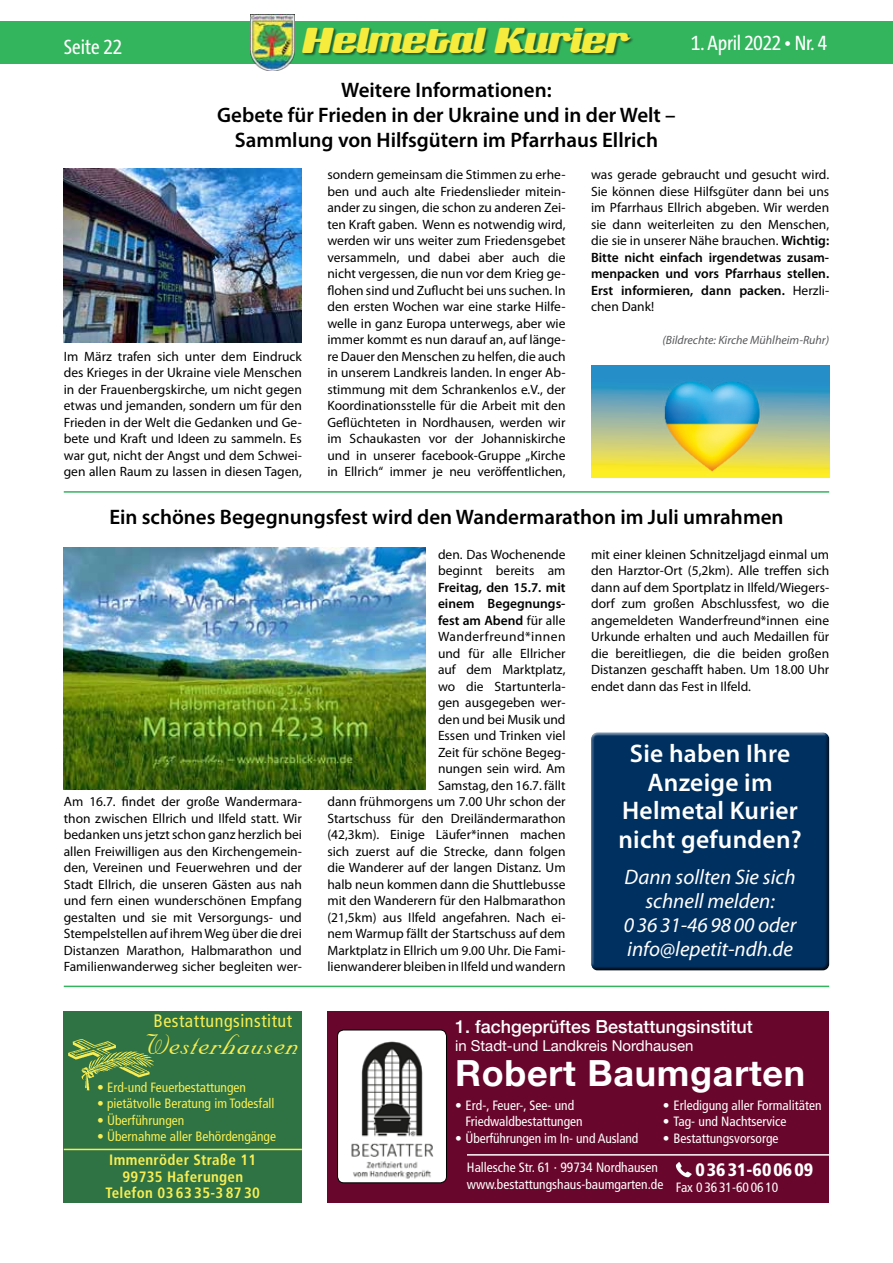
<style>
.page{position:relative;width:893px;height:1263px;background:#fff}
.page>*{position:absolute;margin:0;border:0;box-sizing:border-box;transform-origin:0 0}
.t1{font:condensed 42px "Sneakers Script";color:#f6ec3d}
.t2{font:700 36px "Helvetica Neue";letter-spacing:.02em;color:#fff}
.t3{font:33px "Nuptial Script";letter-spacing:.02em;color:#f8ee53}
.t4{font:600 25.5px/28.5px "Myriad Pro";letter-spacing:.01em;color:#fff;text-align:center}
.t5{font:600 21px/25.2px "Myriad Pro";color:#000;text-align:center}
.t6{font:italic 21px/24px "Myriad Pro";color:#fff;text-align:center}
.t7{font:21px "The Sans Cd TF5";letter-spacing:-.01em;color:#fff}
.t8{font:500 18px "Helvetica Neue";color:#fff}
.t9{font:condensed 18px "Frutiger";letter-spacing:.03em;color:#f8ee53}
.t10{font:900 condensed 18px "Frutiger";color:#fff}
.t11{font:700 condensed 15px/16.5px "Frutiger";letter-spacing:.02em;color:#f8ee53;text-align:center}
.t12{font:15px "Helvetica Neue";color:#fff}
.t13{font:13.5px/16.5px "Myriad Pro";color:#000;text-align:justify}
.t14{font:condensed 13.5px/16.2px "Frutiger";color:#fff}
.t15{font:condensed 13.5px "Frutiger";color:#f8ee53}
.t16{font:italic 12px "Myriad Pro";color:#58595b}
.s1{font-weight:600}
</style>
<div class="page">
<div style="left:0;top:21px;width:893px;height:43px;background:#33b55d"></div>
<div style="left:303px;top:27px;width:331px;height:30px;background:#000;opacity:.5"></div>
<img style="left:251px;top:15px;width:43px;height:55px">
<hr style="left:64px;top:986px;width:765px;height:1px;background:#33b55d">
<hr style="left:64px;top:491px;width:765px;height:2px;background:#33b55d">
<div style="left:64px;top:1011px;width:238px;height:191px;background:#2f7244"></div>
<img style="left:68px;top:1039px;width:86px;height:52px">
<hr style="left:64px;top:1149px;width:238px;height:1px;background:#f8ee53">
<div style="left:327px;top:1011px;width:502px;height:191px;background:#69062b"></div>
<img style="left:339px;top:1031px;width:107px;height:152px">
<div style="left:337px;top:1029px;width:110px;height:154px;border:1px solid #000;border-radius:6px"></div>
<svg style="left:676px;top:1162px;width:16px;height:15px"></svg>
<hr style="left:467px;top:1154px;width:362px;height:1px;background:#fff">
<div style="left:590px;top:733px;width:241px;height:239px;background:#00305f"></div>
<img style="left:64px;top:168px;width:238px;height:175px">
<img style="left:591px;top:366px;width:238px;height:111px">
<img style="left:64px;top:547px;width:361px;height:242px">
<h3 class="t7" style="left:64px;top:37px;width:38px">Seite</h3>
<h1 class="t1" style="left:302px;top:15px;width:326px">Helmetal Kurier</h1>
<h3 class="t7" style="left:691px;top:32px;width:137px">1. April 2022 • Nr. 4</h3>
<h3 class="t5" style="left:217px;top:76px;width:460px">Weitere Informationen:<br>Gebete für Frieden in der Ukraine und in der Welt –<br>Sammlung von Hilfsgütern im Pfarrhaus Ellrich</h3>
<p class="t13" style="left:64px;top:348px;width:240px">Im März trafen sich unter dem Eindruck des Krieges in der Ukraine viele Menschen in der Frauenbergskirche, um nicht gegen etwas und jemanden, sondern um für den Frieden in der Welt die Gedanken und Ge&shy;bete und Kraft und Ideen zu sammeln. Es war gut, nicht der Angst und dem Schwei&shy;gen allen Raum zu lassen in diesen Tagen,</p>
<p class="t13" style="left:327px;top:166px;width:240px">sondern gemeinsam die Stimmen zu erhe&shy;ben und auch alte Friedenslieder mitein&shy;ander zu singen, die schon zu anderen Zei&shy;ten Kraft gaben. Wenn es notwendig wird, werden wir uns weiter zum Friedensgebet versammeln, und dabei aber auch die nicht vergessen, die nun vor dem Krieg ge&shy;flohen sind und Zuflucht bei uns suchen. In den ersten Wochen war eine starke Hilfe&shy;welle in ganz Europa unterwegs, aber wie immer kommt es nun darauf an, auf länge&shy;re Dauer den Menschen zu helfen, die auch in unserem Landkreis landen. In enger Ab&shy;stimmung mit dem Schrankenlos e.V., der Koordinationsstelle für die Arbeit mit den Geflüchteten in Nordhausen, werden wir im Schaukasten vor der Johanniskirche und in unserer facebook-Gruppe „Kirche in Ellrich“ immer je neu veröffentlichen,</p>
<p class="t13" style="left:591px;top:166px;width:240px">was gerade gebraucht und gesucht wird.<br>Sie können diese Hilfsgüter dann bei uns im Pfarrhaus Ellrich abgeben. Wir werden sie dann weiterleiten zu den Menschen, die sie in unserer Nähe brauchen. <span class="s1">Wichtig:<br>Bitte nicht einfach irgendetwas zusam&shy;menpacken und vors Pfarrhaus stellen.<br>Erst informieren, dann packen.</span> Herzli&shy;chen Dank!</p>
<p class="t16" style="left:662px;top:333px;width:168px">(Bildrechte: Kirche Mühlheim-Ruhr)</p>
<h3 class="t5" style="left:109px;top:504px;width:676px">Ein schönes Begegnungsfest wird den Wandermarathon im Juli umrahmen</h3>
<p class="t13" style="left:64px;top:793px;width:240px">Am 16.7. findet der große Wandermara&shy;thon zwischen Ellrich und Ilfeld statt. Wir bedanken uns jetzt schon ganz herzlich bei allen Freiwilligen aus den Kirchengemein&shy;den, Vereinen und Feuerwehren und der Stadt Ellrich, die unseren Gästen aus nah und fern einen wunderschönen Empfang gestalten und sie mit Versorgungs- und Stempelstellen auf ihrem Weg über die drei Distanzen Marathon, Halbmarathon und Familienwanderweg sicher begleiten wer-</p>
<h3 class="t9" style="left:153px;top:1010px;width:140px">Bestattungsinstitut</h3>
<h3 class="t3" style="left:147px;top:1026px;width:154px">Westerhausen</h3>
<p class="t15" style="left:97px;top:1079px;width:150px">• Erd-und Feuerbestattungen</p>
<p class="t15" style="left:97px;top:1096px;width:179px">• pietätvolle Beratung im Todesfall</p>
<p class="t15" style="left:97px;top:1112px;width:89px">• Überführungen</p>
<p class="t15" style="left:97px;top:1129px;width:180px">• Übernahme aller Behördengänge</p>
<p class="t11" style="left:106px;top:1152px;width:156px">Immenröder Straße 11<br>99735 Haferungen<br>Telefon 03 63 35-3 87 30</p>
<p class="t13" style="left:438px;top:546px;width:129px">den. Das Wochenende beginnt bereits am</p>
<p class="t13" style="left:327px;top:579px;width:240px;text-align:right"><span class="s1">Freitag, den 15.7. mit<br>einem Begegnungs-<br>fest am Abend</span> für alle<br>Wanderfreund*innen<br>und für alle Ellricher<br>auf dem Marktplatz,<br>wo die Startunterla-<br>gen ausgegeben wer-<br>den und bei Musik und<br>Essen und Trinken viel<br>Zeit für schöne Begeg-<br>nungen sein wird. Am<br>Samstag, den 16.7. fällt<br>dann frühmorgens um 7.00 Uhr schon der<br>Startschuss für den Dreiländermarathon (42,3km). Einige Läufer*innen machen sich zuerst auf die Strecke, dann folgen die Wanderer auf der langen Distanz. Um halb neun kommen dann die Shuttlebusse mit den Wanderern für den Halbmarathon (21,5km) aus Ilfeld angefahren. Nach ei&shy;nem Warmup fällt der Startschuss auf dem<br>Marktplatz in Ellrich um 9.00 Uhr. Die Fami&shy;lienwanderer bleiben in Ilfeld und wandern</p>
<p class="t13" style="left:591px;top:546px;width:240px">mit einer kleinen Schnitzeljagd einmal um den Harztor-Ort (5,2km). Alle treffen sich dann auf dem Sportplatz in Ilfeld/Wiegers&shy;dorf zum großen Abschlussfest, wo die angemeldeten Wanderfreund*innen eine Urkunde erhalten und auch Medaillen für die bereitliegen, die die beiden großen Distanzen geschafft haben. Um 18.00 Uhr endet dann das Fest in Ilfeld.</p>
<h3 class="t4" style="left:618px;top:738px;width:185px">Sie haben Ihre<br>Anzeige im<br>Helmetal Kurier nicht gefunden?</h3>
<h3 class="t6" style="left:624px;top:864px;width:174px">Dann sollten Sie sich schnell melden:<br>0 36 31-46 98 00 oder info@lepetit-ndh.de</h3>
<h3 class="t8" style="left:455px;top:1012px;width:299px">1. fachgeprüftes Bestattungsinstitut</h3>
<p class="t12" style="left:455px;top:1035px;width:240px">in Stadt-und Landkreis Nordhausen</p>
<h2 class="t2" style="left:455px;top:1044px;width:352px">Robert Baumgarten</h2>
<p class="t14" style="left:466px;top:1097px;width:119px;text-indent:-11px">• Erd-, Feuer-, See- und<br>Friedwaldbestattungen</p>
<p class="t14" style="left:455px;top:1130px;width:185px">• Überführungen im In- und Ausland</p>
<p class="t14" style="left:663px;top:1097px;width:160px">• Erledigung aller Formalitäten</p>
<p class="t14" style="left:663px;top:1114px;width:125px">• Tag- und Nachtservice</p>
<p class="t14" style="left:663px;top:1130px;width:117px">• Bestattungsvorsorge</p>
<p class="t14" style="left:467px;top:1159px;width:198px">Hallesche Str. 61 · 99734 Nordhausen www.bestattungshaus-baumgarten.de</p>
<h3 class="t10" style="left:695px;top:1159px;width:119px">03631-600609</h3>
<p class="t14" style="left:676px;top:1179px;width:104px">Fax 0 36 31-60 06 10</p>
</div>
